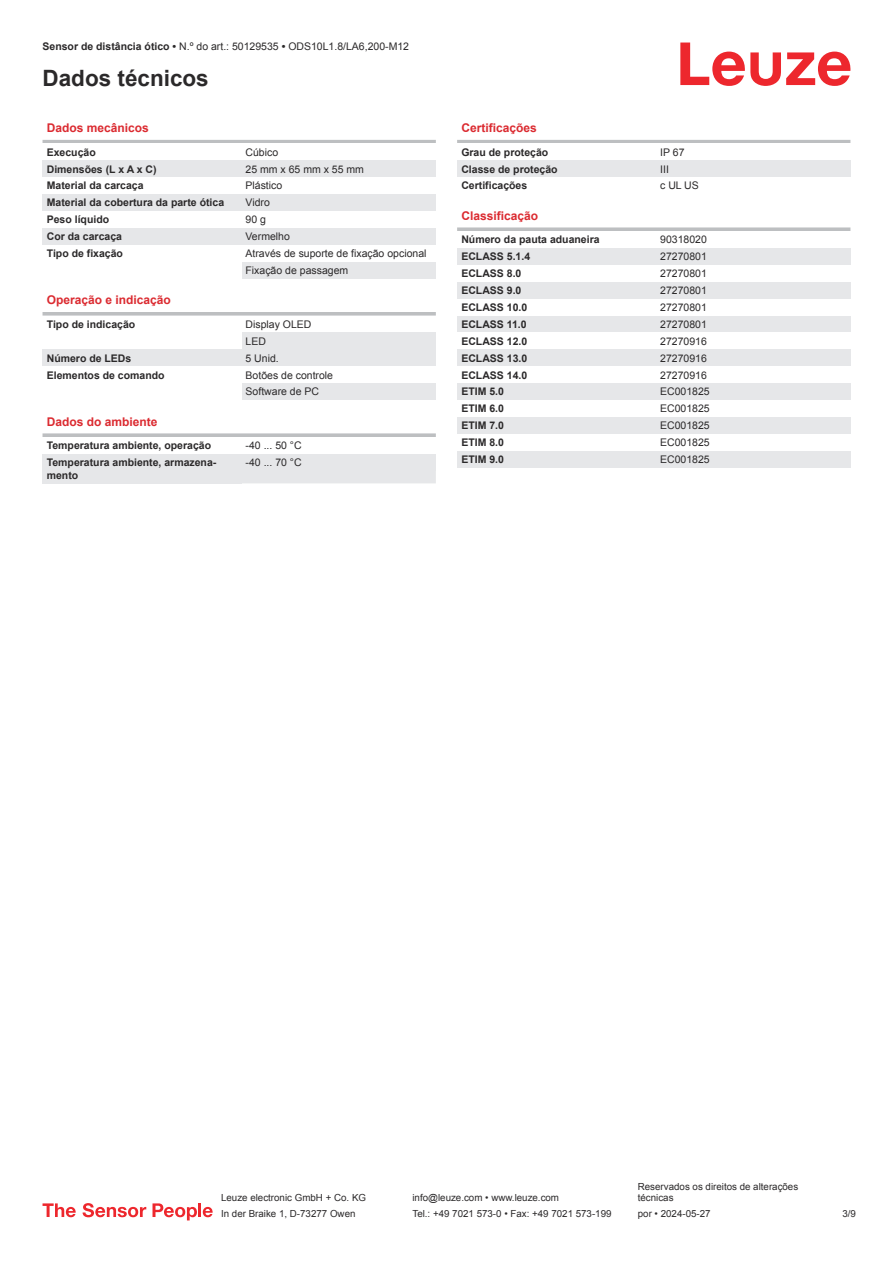
<style>
.page{position:relative;width:893px;height:1263px;background:#fff}
.page>*{position:absolute;margin:0;border:0;box-sizing:border-box;transform-origin:0 0}
.t1{font:700 22.5px "Arial";color:#2b292a}
.t2{font:700 12px "Arial";color:#db2a30}
.t3{font:700 10.5px/12.6px "Arial";color:#2b292a}
.t4{font:10.5px/17px "Arial";color:#2b292a}
.t5{font:9.75px/11.7px "Arial";color:#2b292a}
.s1{font-weight:700}
</style>
<div class="page">
<svg style="left:680px;top:43px;width:170px;height:43px"></svg>
<div style="left:242px;top:471px;width:194px;height:12px;background:#e6e7e9"></div>
<hr style="left:43px;top:140px;width:393px;height:3px;background:#bdbfc1">
<div style="left:43px;top:160px;width:199px;height:17px;background:#e6e7e9"></div>
<div style="left:242px;top:160px;width:194px;height:17px;background:#e6e7e9"></div>
<div style="left:43px;top:194px;width:199px;height:17px;background:#e6e7e9"></div>
<div style="left:242px;top:194px;width:194px;height:17px;background:#e6e7e9"></div>
<div style="left:43px;top:228px;width:199px;height:17px;background:#e6e7e9"></div>
<div style="left:242px;top:228px;width:194px;height:17px;background:#e6e7e9"></div>
<div style="left:242px;top:262px;width:194px;height:17px;background:#e6e7e9"></div>
<svg style="left:43px;top:312px;width:393px;height:4px;background:#c3c5c7"></svg>
<div style="left:242px;top:332px;width:194px;height:17px;background:#e6e7e9"></div>
<div style="left:43px;top:349px;width:199px;height:17px;background:#e6e7e9"></div>
<div style="left:242px;top:349px;width:194px;height:17px;background:#e6e7e9"></div>
<div style="left:242px;top:383px;width:194px;height:17px;background:#e6e7e9"></div>
<svg style="left:43px;top:433px;width:393px;height:4px;background:#c3c5c7"></svg>
<div style="left:43px;top:454px;width:199px;height:29px;background:#e6e7e9"></div>
<div style="left:242px;top:454px;width:194px;height:17px;background:#e6e7e9"></div>
<hr style="left:457px;top:140px;width:393px;height:3px;background:#bdbfc1">
<div style="left:457px;top:160px;width:200px;height:17px;background:#e6e7e9"></div>
<div style="left:657px;top:160px;width:193px;height:17px;background:#e6e7e9"></div>
<svg style="left:457px;top:227px;width:393px;height:4px;background:#c4c6c8"></svg>
<div style="left:457px;top:248px;width:200px;height:17px;background:#e6e7e9"></div>
<div style="left:657px;top:248px;width:193px;height:17px;background:#e6e7e9"></div>
<div style="left:457px;top:282px;width:200px;height:17px;background:#e6e7e9"></div>
<div style="left:657px;top:282px;width:193px;height:17px;background:#e6e7e9"></div>
<div style="left:457px;top:316px;width:200px;height:16px;background:#e6e7e9"></div>
<div style="left:657px;top:316px;width:193px;height:16px;background:#e6e7e9"></div>
<div style="left:457px;top:349px;width:200px;height:17px;background:#e6e7e9"></div>
<div style="left:657px;top:349px;width:193px;height:17px;background:#e6e7e9"></div>
<div style="left:457px;top:383px;width:200px;height:17px;background:#e6e7e9"></div>
<div style="left:657px;top:383px;width:193px;height:17px;background:#e6e7e9"></div>
<div style="left:457px;top:417px;width:200px;height:17px;background:#e6e7e9"></div>
<div style="left:657px;top:417px;width:193px;height:17px;background:#e6e7e9"></div>
<div style="left:457px;top:451px;width:200px;height:17px;background:#e6e7e9"></div>
<div style="left:657px;top:451px;width:193px;height:17px;background:#e6e7e9"></div>
<svg style="left:43px;top:1203px;width:33px;height:14px"></svg>
<svg style="left:83px;top:1203px;width:63px;height:14px"></svg>
<svg style="left:153px;top:1203px;width:44px;height:17px"></svg>
<hr style="left:198px;top:1203px;width:3px;height:14px;background:#ed272d">
<svg style="left:203px;top:1207px;width:10px;height:10px"></svg>
<p class="t4" style="left:43px;top:39px;width:368px"><span class="s1">Sensor de distância ótico •</span> N.º do art.: 50129535 <span class="s1">•</span> ODS10L1.8/LA6,200-M12</p>
<h1 class="t1" style="left:43px;top:70px;width:168px">Dados técnicos</h1>
<p class="t2" style="left:47px;top:123px;width:104px">Dados mecânicos</p>
<p class="t3" style="left:47px;top:147px;width:51px">Execução</p>
<p class="t4" style="left:246px;top:144px;width:34px">Cúbico</p>
<p class="t3" style="left:47px;top:164px;width:111px">Dimensões (L x A x C)</p>
<p class="t4" style="left:246px;top:161px;width:120px">25 mm x 65 mm x 55 mm</p>
<p class="t3" style="left:47px;top:180px;width:98px">Material da carcaça</p>
<p class="t4" style="left:246px;top:178px;width:38px">Plástico</p>
<p class="t3" style="left:47px;top:197px;width:179px">Material da cobertura da parte ótica</p>
<p class="t4" style="left:246px;top:195px;width:26px">Vidro</p>
<p class="t3" style="left:47px;top:214px;width:64px">Peso líquido</p>
<p class="t4" style="left:246px;top:212px;width:22px">90 g</p>
<p class="t3" style="left:47px;top:231px;width:77px">Cor da carcaça</p>
<p class="t4" style="left:246px;top:229px;width:46px">Vermelho</p>
<p class="t3" style="left:47px;top:248px;width:78px">Tipo de fixação</p>
<p class="t4" style="left:246px;top:246px;width:182px">Através de suporte de fixação opcional<br>Fixação de passagem</p>
<p class="t2" style="left:47px;top:296px;width:126px">Operação e indicação</p>
<p class="t3" style="left:47px;top:319px;width:90px">Tipo de indicação</p>
<p class="t4" style="left:246px;top:317px;width:67px">Display OLED<br>LED</p>
<p class="t3" style="left:47px;top:353px;width:86px">Número de LEDs</p>
<p class="t4" style="left:246px;top:350px;width:35px">5 Unid.</p>
<p class="t3" style="left:47px;top:369px;width:119px">Elementos de comando</p>
<p class="t4" style="left:246px;top:367px;width:89px">Botões de controle<br>Software de PC</p>
<p class="t2" style="left:47px;top:417px;width:112px">Dados do ambiente</p>
<p class="t3" style="left:47px;top:440px;width:166px">Temperatura ambiente, operação</p>
<p class="t4" style="left:246px;top:438px;width:58px">-40 ... 50 °C</p>
<p class="t3" style="left:47px;top:457px;width:171px">Temperatura ambiente, armazena&shy;mento</p>
<p class="t4" style="left:246px;top:455px;width:58px">-40 ... 70 °C</p>
<p class="t2" style="left:461px;top:123px;width:77px">Certificações</p>
<p class="t3" style="left:461px;top:147px;width:88px">Grau de proteção</p>
<p class="t4" style="left:660px;top:144px;width:26px">IP 67</p>
<p class="t3" style="left:461px;top:164px;width:98px">Classe de proteção</p>
<p class="t4" style="left:660px;top:161px;width:10px">III</p>
<p class="t3" style="left:461px;top:180px;width:67px">Certificações</p>
<p class="t4" style="left:660px;top:178px;width:40px">c UL US</p>
<p class="t2" style="left:461px;top:211px;width:78px">Classificação</p>
<p class="t3" style="left:461px;top:234px;width:140px">Número da pauta aduaneira</p>
<p class="t4" style="left:660px;top:232px;width:48px">90318020</p>
<p class="t3" style="left:461px;top:251px;width:70px">ECLASS 5.1.4</p>
<p class="t4" style="left:660px;top:249px;width:48px">27270801</p>
<p class="t3" style="left:461px;top:268px;width:62px">ECLASS 8.0</p>
<p class="t4" style="left:660px;top:266px;width:48px">27270801</p>
<p class="t3" style="left:461px;top:285px;width:62px">ECLASS 9.0</p>
<p class="t4" style="left:660px;top:283px;width:48px">27270801</p>
<p class="t3" style="left:461px;top:302px;width:67px">ECLASS 10.0</p>
<p class="t4" style="left:660px;top:300px;width:48px">27270801</p>
<p class="t3" style="left:461px;top:319px;width:67px">ECLASS 11.0</p>
<p class="t4" style="left:660px;top:317px;width:48px">27270801</p>
<p class="t3" style="left:461px;top:336px;width:67px">ECLASS 12.0</p>
<p class="t4" style="left:660px;top:333px;width:48px">27270916</p>
<p class="t3" style="left:461px;top:353px;width:67px">ECLASS 13.0</p>
<p class="t4" style="left:660px;top:350px;width:48px">27270916</p>
<p class="t3" style="left:461px;top:369px;width:67px">ECLASS 14.0</p>
<p class="t4" style="left:660px;top:367px;width:48px">27270916</p>
<p class="t3" style="left:461px;top:386px;width:44px">ETIM 5.0</p>
<p class="t4" style="left:660px;top:384px;width:51px">EC001825</p>
<p class="t3" style="left:461px;top:403px;width:44px">ETIM 6.0</p>
<p class="t4" style="left:660px;top:401px;width:51px">EC001825</p>
<p class="t3" style="left:461px;top:420px;width:44px">ETIM 7.0</p>
<p class="t4" style="left:660px;top:418px;width:51px">EC001825</p>
<p class="t3" style="left:461px;top:437px;width:44px">ETIM 8.0</p>
<p class="t4" style="left:660px;top:435px;width:51px">EC001825</p>
<p class="t3" style="left:461px;top:454px;width:44px">ETIM 9.0</p>
<p class="t4" style="left:660px;top:452px;width:51px">EC001825</p>
<p class="t5" style="left:221px;top:1193px;width:146px">Leuze electronic GmbH + Co. KG</p>
<p class="t5" style="left:412px;top:1193px;width:148px">info@leuze.com • www.leuze.com</p>
<p class="t5" style="left:638px;top:1181px;width:162px">Reservados os direitos de alterações técnicas</p>
<p class="t5" style="left:221px;top:1209px;width:136px">In der Braike 1, D-73277 Owen</p>
<p class="t5" style="left:412px;top:1209px;width:201px">Tel.: +49 7021 573-0 • Fax: +49 7021 573-199</p>
<p class="t5" style="left:638px;top:1209px;width:74px">por • 2024-05-27</p>
<p class="t5" style="left:842px;top:1209px;width:15px">3 /9</p>
</div>
